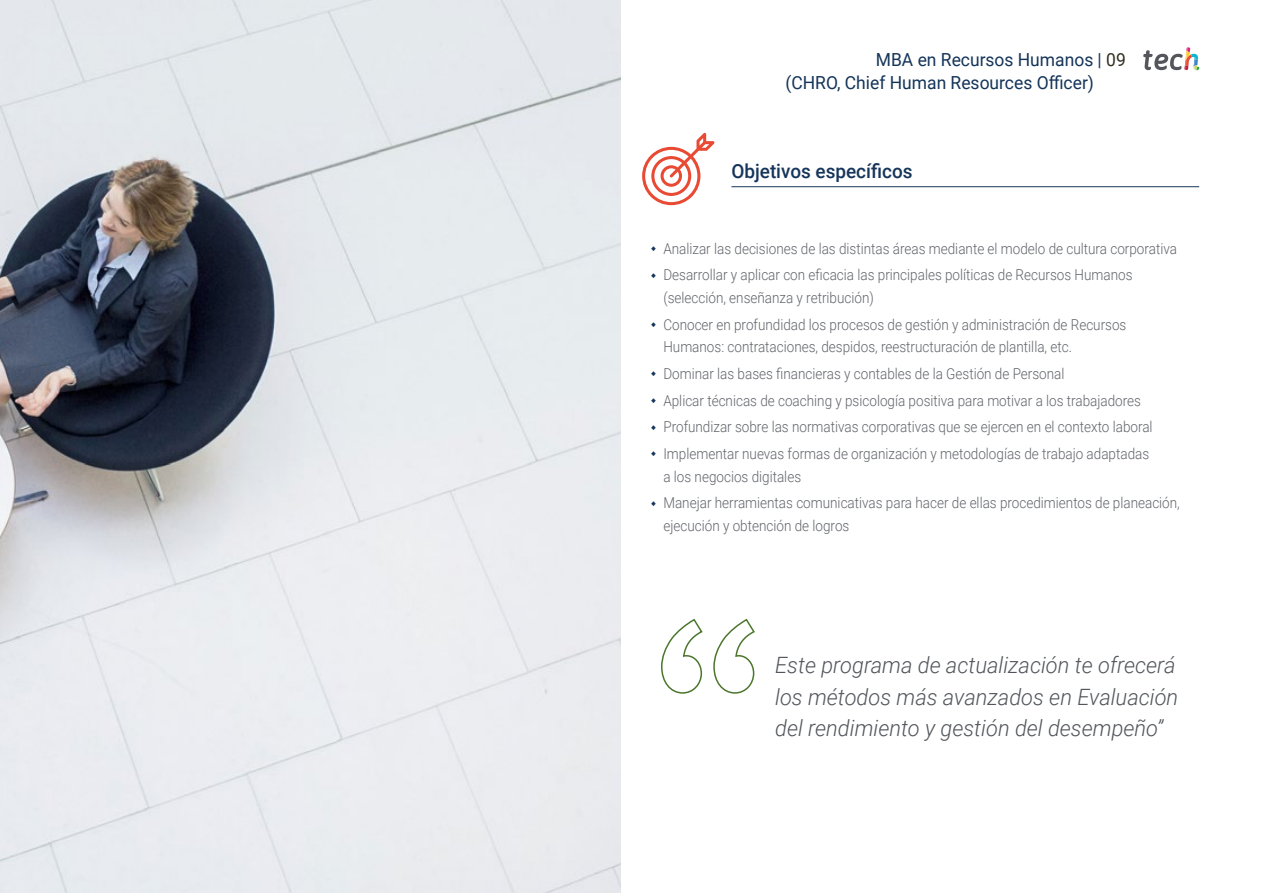
<style>
.page{position:relative;width:1263px;height:893px;background:#fff}
.page>*{position:absolute;margin:0;border:0;box-sizing:border-box;transform-origin:0 0}
.t1{font:italic 300 22.5px/31.5px "Roboto";color:#52555b}
.t2{font:500 19.5px "Roboto";color:#16355a}
.t3{font:18px/22.5px "Roboto";color:#143459}
.t4{font:300 15px/26.7px "Roboto";color:#61646a;scale:.9 1}
.s1{color:#312e20}
</style>
<div class="page">
<img style="left:0;top:0;width:621px;height:893px">
<hr style="left:731px;top:186px;width:468px;height:1px;background:#17355b">
<svg style="left:642px;top:133px;width:72px;height:72px"></svg>
<svg style="left:661px;top:618px;width:94px;height:76px"></svg>
<svg style="left:1143px;top:47px;width:56px;height:24px"></svg>
<p class="t3" style="left:785px;top:48px;width:342px;text-indent:90px">MBA en Recursos Humanos | <span class="s1">09 </span>(CHRO, Chief Human Resources Officer)</p>
<h2 class="t2" style="left:731px;top:158px;width:183px">Objetivos específicos</h2>
<p class="t4" style="left:663px;top:234px;width:572px">Analizar las decisiones de las distintas áreas mediante el modelo de cultura corporativa<br>Desarrollar y aplicar con eficacia las principales políticas de Recursos Humanos</p>
<p class="t4" style="left:663px;top:284px;width:516px">(selección, enseñanza y retribución)<br>Conocer en profundidad los procesos de gestión y administración de Recursos</p>
<p class="t4" style="left:663px;top:333px;width:545px">Humanos: contrataciones, despidos, reestructuración de plantilla, etc.<br>Dominar las bases financieras y contables de la Gestión de Personal<br>Aplicar técnicas de coaching y psicología positiva para motivar a los trabajadores Profundizar sobre las normativas corporativas que se ejercen en el contexto laboral Implementar nuevas formas de organización y metodologías de trabajo adaptadas</p>
<p class="t4" style="left:663px;top:462px;width:575px">a los negocios digitales<br>Manejar herramientas comunicativas para hacer de ellas procedimientos de planeación,</p>
<p class="t4" style="left:663px;top:512px;width:208px">ejecución y obtención de logros</p>
<h1 class="t1" style="left:775px;top:649px;width:405px">Este programa de actualización te ofrecerá los métodos más avanzados en Evaluación del rendimiento y gestión del desempeño”</h1>
</div>
